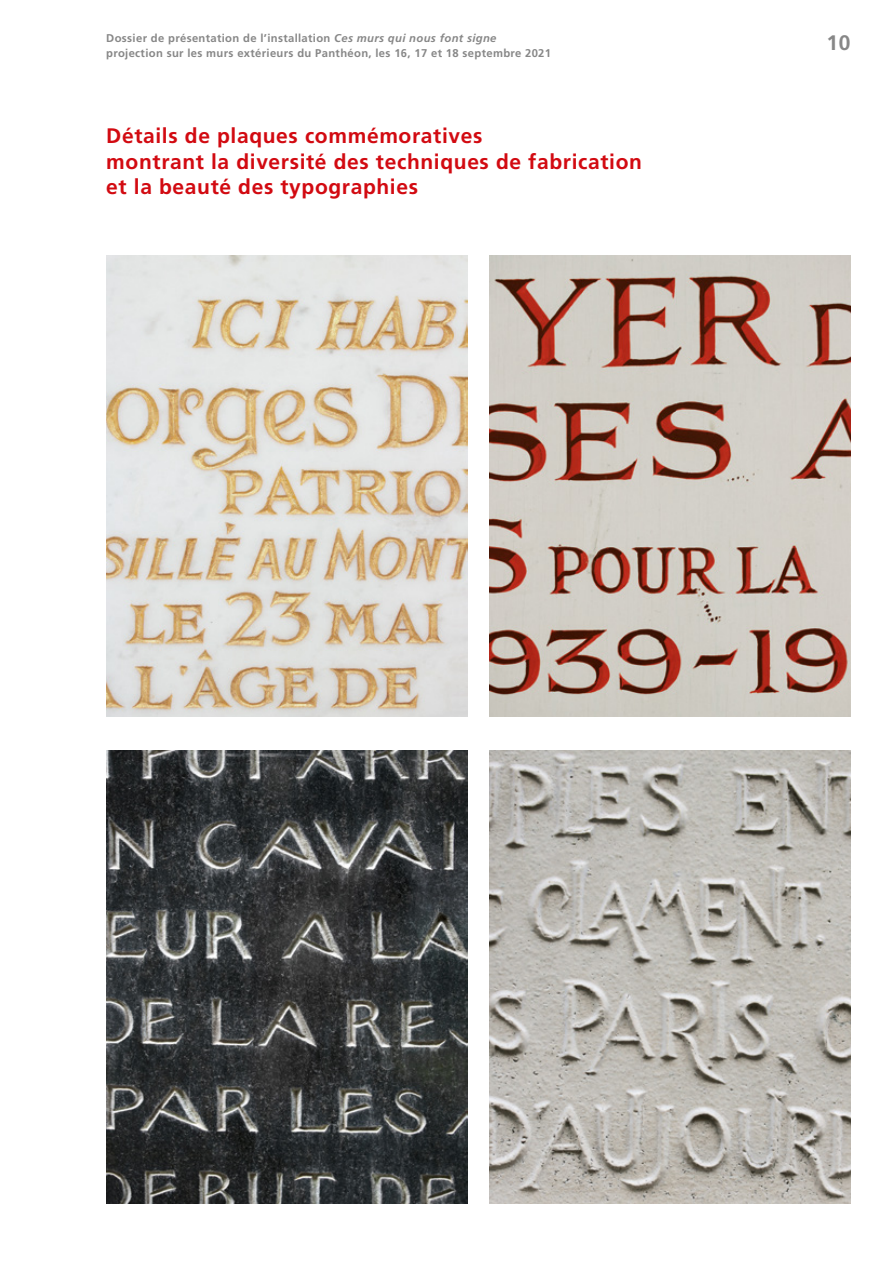
<style>
.page{position:relative;width:893px;height:1263px;background:#fff}
.page>*{position:absolute;margin:0;border:0;box-sizing:border-box;transform-origin:0 0}
.t1{font:700 21px/25.5px "Frutiger LT";letter-spacing:.03em;color:#d20a11}
.t2{font:700 21px "Frutiger LT";color:#878787}
.t3{font:700 11.25px/15px "Frutiger LT";letter-spacing:.03em;color:#878787}
.s1{font-style:italic}
</style>
<div class="page">
<img style="left:106px;top:255px;width:362px;height:461px">
<img style="left:489px;top:255px;width:361px;height:461px">
<img style="left:106px;top:750px;width:362px;height:453px">
<img style="left:489px;top:750px;width:361px;height:453px">
<p class="t3" style="left:106px;top:31px;width:446px">Dossier de présentation de l’installation <span class="s1">Ces murs qui nous font signe </span>projection sur les murs extérieurs du Panthéon, les 16, 17 et 18 septembre 2021</p>
<h1 class="t2" style="left:826px;top:30px;width:25px">10</h1>
<h1 class="t1" style="left:106px;top:123px;width:537px">Détails de plaques commémoratives<br>montrant la diversité des techniques de fabrication et la beauté des typographies</h1>
</div>
